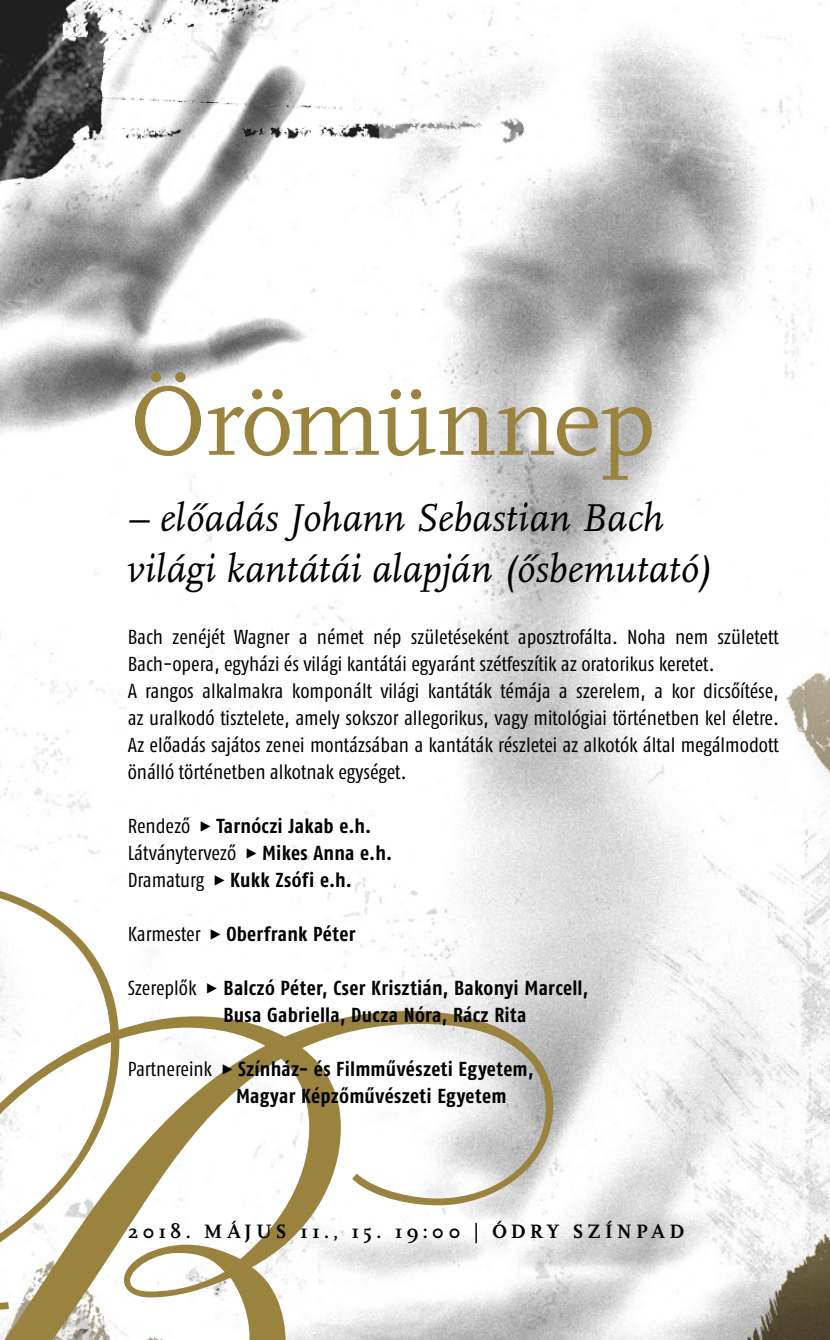
<style>
.page{position:relative;width:830px;height:1340px;background:#fff}
.page>*{position:absolute;margin:0;border:0;box-sizing:border-box;transform-origin:0 0}
.t1{font:102.83px "FF Scala H";letter-spacing:-.02em;color:#9a833f}
.t2{font:italic 40.5px/51.8px "Scala";color:#000}
.t3{font:condensed 20.25px/27px "Fago Pro";color:#000}
.t4{font:700 20.25px/27px "Fago Co";letter-spacing:.015em;color:#000}
.t5{font:20.25px "FF Scala Bold H";letter-spacing:.195em;color:#000}
.s1{font-family:"Fago Pro";font-weight:400;font-stretch:condensed}
.s2{font-family:"FF Scala H";font-weight:400}
.s3{font-family:"FF Scala H";font-stretch:normal}
.s4{font-family:"Fago Co";font-weight:700;font-stretch:normal}
</style>
<div class="page">
<img style="left:553px;top:3px;width:276px;height:1336px">
<svg style="left:0;top:877px;width:553px;height:462px"></svg>
<img style="left:0;top:0;width:676px;height:877px">
<h1 class="t1" style="left:130px;top:363px;width:526px">Örömünnep</h1>
<h2 class="t2" style="left:127px;top:493px;width:586px">– előadás Johann Sebastian Bach világi kantátái alapján (ősbemutató)</h2>
<p class="t3" style="left:128px;top:623px;width:652px">Bach zenéjét Wagner a német nép születéseként aposztrofálta. Noha nem született Bach-opera, egyházi és világi kantátái egyaránt szétfeszítik az oratorikus keretet.<br>A rangos alkalmakra komponált világi kantáták témája a szerelem, a kor dicsőítése, az uralkodó tisztelete, amely sokszor allegorikus, vagy mitológiai történetben kel életre.<br>Az előadás sajátos zenei montázsában a kantáták részletei az alkotók által megálmodott önálló történetben alkotnak egységet.</p>
<p class="t4" style="left:128px;top:812px;width:245px"><span class="s1">Rendező</span> <span class="s2">Ω</span> Tarnóczi Jakab e.h.</p>
<p class="t3" style="left:128px;top:839px;width:266px">Látványtervező <span class="s3">Ω</span> <span class="s4">Mikes Anna e.h.</span></p>
<p class="t4" style="left:128px;top:866px;width:226px"><span class="s1">Dramaturg</span> <span class="s2">Ω</span> Kukk Zsófi e.h.</p>
<p class="t4" style="left:128px;top:920px;width:229px"><span class="s1">Karmester</span> <span class="s2">Ω</span> Oberfrank Péter</p>
<p class="t4" style="left:223px;top:974px;width:366px;text-indent:-96px"><span class="s1">Szereplők</span> <span class="s2">Ω</span> Balczó Péter, Cser Krisztián, Bakonyi Marcell,<br>Busa Gabriella, Ducza Nóra, Rácz Rita</p>
<p class="t4" style="left:236px;top:1055px;width:299px;text-indent:-108px"><span class="s1">Partnereink</span> <span class="s2">Ω</span> Színház- és Filmművészeti Egyetem,<br>Magyar Képzőművészeti Egyetem</p>
<p class="t5" style="left:128px;top:1219px;width:558px">2018. MÁJUS 11., 15. 19:00 | ÓDRY SZÍNPAD</p>
</div>
